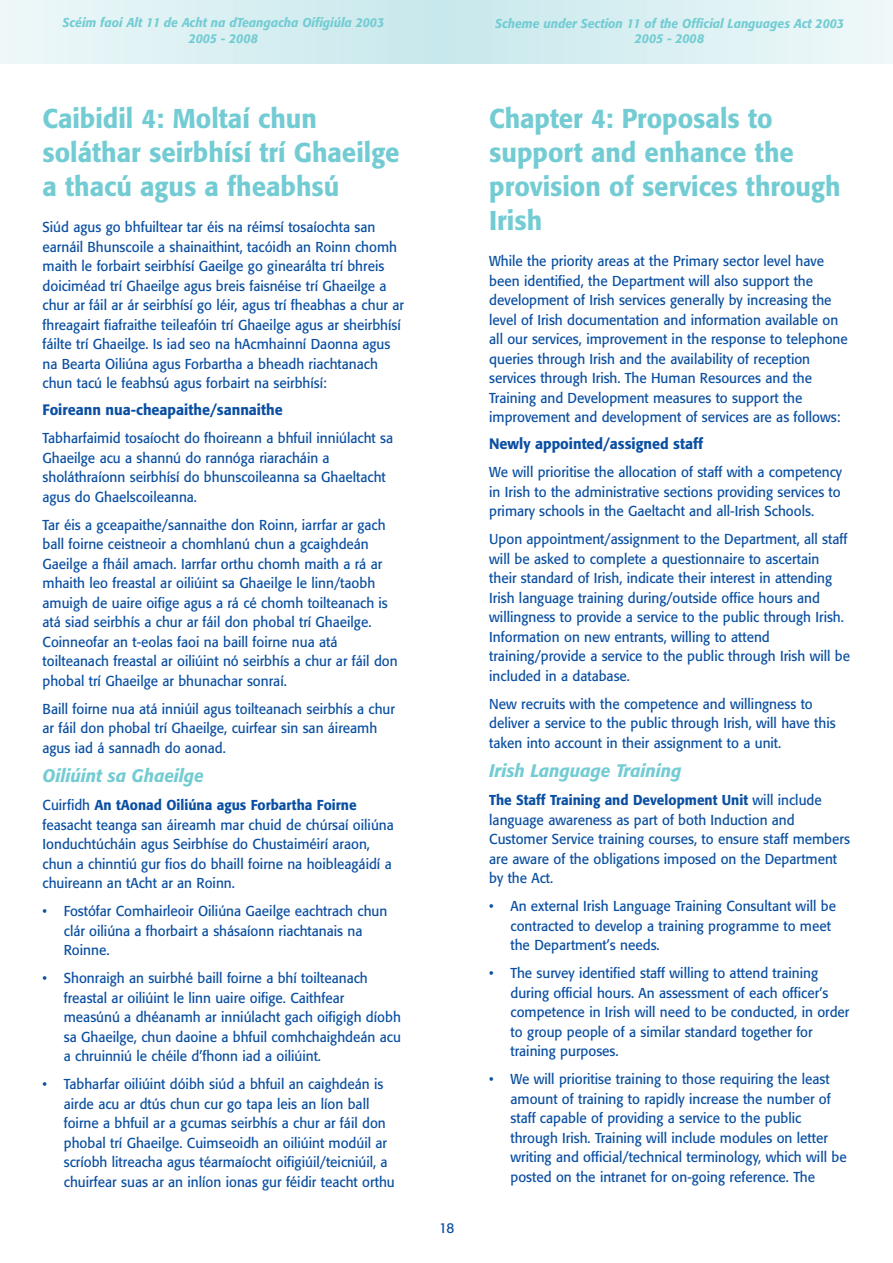
<style>
.page{position:relative;width:893px;height:1263px;background:#fff}
.page>*{position:absolute;margin:0;border:0;box-sizing:border-box;transform-origin:0 0}
.t1{font:500 27px/33.9px "Formata";color:#73ccd3;scale:.95 1}
.t2{font:italic 500 18px "Formata";color:#73ccd3;scale:.95 1}
.t3{font:500 15px "Formata";color:#0a4fa2;scale:.95 1}
.t4{font:14.25px/19.5px "Formata";color:#0a4fa2;scale:.95 1}
.t5{font:italic 500 12.75px/15.9px "Formata";color:#73ccd3;text-align:center;scale:.95 1}
.s1{font-weight:500}
</style>
<div class="page">
<svg style="left:0;top:0;width:892px;height:64px;background:#daf0f2"></svg>
<p class="t5" style="left:63px;top:16px;width:340px">Scéim faoi Alt 11 de Acht na dTeangacha Oifigiúla 2003<br>2005 - 2008</p>
<p class="t5" style="left:495px;top:17px;width:368px;line-height:15px">Scheme under Section 11 of the Official Languages Act 2003<br>2005 - 2008</p>
<h1 class="t1" style="left:43px;top:103px;width:377px">Caibidil 4: Moltaí chun soláthar seirbhísí trí Ghaeilge a thacú agus a fheabhsú</h1>
<p class="t4" style="left:43px;top:219px;width:382px">Siúd agus go bhfuiltear tar éis na réimsí tosaíochta san earnáil Bhunscoile a shainaithint, tacóidh an Roinn chomh maith le forbairt seirbhísí Gaeilge go ginearálta trí bhreis doiciméad trí Ghaeilge agus breis faisnéise trí Ghaeilge a chur ar fáil ar ár seirbhísí go léir, agus trí fheabhas a chur ar fhreagairt fiafraithe teileafóin trí Ghaeilge agus ar sheirbhísí fáilte trí Ghaeilge. Is iad seo na hAcmhainní Daonna agus na Bearta Oiliúna agus Forbartha a bheadh riachtanach chun tacú le feabhsú agus forbairt na seirbhísí:</p>
<p class="t3" style="left:43px;top:403px;width:254px">Foireann nua-cheapaithe/sannaithe</p>
<p class="t4" style="left:43px;top:430px;width:370px">Tabharfaimid tosaíocht do fhoireann a bhfuil inniúlacht sa Ghaeilge acu a shannú do rannóga riaracháin a sholáthraíonn seirbhísí do bhunscoileanna sa Ghaeltacht agus do Ghaelscoileanna.</p>
<p class="t4" style="left:43px;top:516px;width:375px">Tar éis a gceapaithe/sannaithe don Roinn, iarrfar ar gach ball foirne ceistneoir a chomhlanú chun a gcaighdeán Gaeilge a fháil amach. Iarrfar orthu chomh maith a rá ar mhaith leo freastal ar oiliúint sa Ghaeilge le linn/taobh amuigh de uaire oifige agus a rá cé chomh toilteanach is atá siad seirbhís a chur ar fáil don phobal trí Ghaeilge.<br>Coinneofar an t-eolas faoi na baill foirne nua atá toilteanach freastal ar oiliúint nó seirbhís a chur ar fáil don phobal trí Ghaeilge ar bhunachar sonraí.</p>
<p class="t4" style="left:43px;top:700px;width:372px">Baill foirne nua atá inniúil agus toilteanach seirbhís a chur ar fáil don phobal trí Ghaeilge, cuirfear sin san áireamh agus iad á sannadh do aonad.</p>
<p class="t2" style="left:43px;top:768px;width:171px">Oiliúint sa Ghaeilge</p>
<p class="t4" style="left:43px;top:797px;width:371px">Cuirfidh <span class="s1">An tAonad Oiliúna agus Forbartha Foirne </span>feasacht teanga san áireamh mar chuid de chúrsaí oiliúna Ionduchtúcháin agus Seirbhíse do Chustaiméirí araon, chun a chinntiú gur fios do bhaill foirne na hoibleagáidí a chuireann an tAcht ar an Roinn.</p>
<p class="t4" style="left:64px;top:903px;width:342px;text-indent:-21px">• Fostófar Comhairleoir Oiliúna Gaeilge eachtrach chun clár oiliúna a fhorbairt a shásaíonn riachtanais na<br>Roinne.</p>
<p class="t4" style="left:64px;top:970px;width:356px;text-indent:-21px">• Shonraigh an suirbhé baill foirne a bhí toilteanach freastal ar oiliúint le linn uaire oifige. Caithfear measúnú a dhéanamh ar inniúlacht gach oifigigh díobh sa Ghaeilge, chun daoine a bhfuil comhchaighdeán acu a chruinniú le chéile d’fhonn iad a oiliúint.</p>
<p class="t4" style="left:64px;top:1076px;width:350px;text-indent:-21px">• Tabharfar oiliúint dóibh siúd a bhfuil an caighdeán is airde acu ar dtús chun cur go tapa leis an líon ball foirne a bhfuil ar a gcumas seirbhís a chur ar fáil don phobal trí Ghaeilge. Cuimseoidh an oiliúint modúil ar scríobh litreacha agus téarmaíocht oifigiúil/teicniúil, a chuirfear suas ar an inlíon ionas gur féidir teacht orthu</p>
<p class="t4" style="left:439px;top:1220px;width:18px">18</p>
<h1 class="t1" style="left:489px;top:103px;width:371px">Chapter 4: Proposals to support and enhance the provision of services through<br>Irish</h1>
<p class="t4" style="left:489px;top:253px;width:379px">While the priority areas at the Primary sector level have been identified, the Department will also support the development of Irish services generally by increasing the level of Irish documentation and information available on all our services, improvement in the response to telephone queries through Irish and the availability of reception services through Irish. The Human Resources and the Training and Development measures to support the improvement and development of services are as follows:</p>
<p class="t3" style="left:489px;top:437px;width:227px">Newly appointed/assigned staff</p>
<p class="t4" style="left:489px;top:464px;width:373px;text-align:justify">We will prioritise the allocation of staff with a competency in Irish to the administrative sections providing services to primary schools in the Gaeltacht and all-Irish Schools.</p>
<p class="t4" style="left:489px;top:531px;width:381px">Upon appointment/assignment to the Department, all staff will be asked to complete a questionnaire to ascertain their standard of Irish, indicate their interest in attending Irish language training during/outside office hours and willingness to provide a service to the public through Irish.<br>Information on new entrants, willing to attend training/provide a service to the public through Irish will be included in a database.</p>
<p class="t4" style="left:489px;top:695px;width:366px">New recruits with the competence and willingness to deliver a service to the public through Irish, will have this taken into account in their assignment to a unit.</p>
<p class="t2" style="left:489px;top:763px;width:204px">Irish Language Training</p>
<p class="t4" style="left:489px;top:791px;width:381px"><span class="s1">The Staff Training and Development Unit</span> will include language awareness as part of both Induction and Customer Service training courses, to ensure staff members are aware of the obligations imposed on the Department by the Act.</p>
<p class="t4" style="left:510px;top:897px;width:344px;text-indent:-21px">• An external Irish Language Training Consultant will be contracted to develop a training programme to meet the Department’s needs.</p>
<p class="t4" style="left:510px;top:964px;width:358px;text-indent:-21px">• The survey identified staff willing to attend training during official hours. An assessment of each officer’s competence in Irish will need to be conducted, in order to group people of a similar standard together for training purposes.</p>
<p class="t4" style="left:510px;top:1070px;width:355px;text-indent:-21px">• We will prioritise training to those requiring the least amount of training to rapidly increase the number of staff capable of providing a service to the public through Irish. Training will include modules on letter writing and official/technical terminology, which will be posted on the intranet for on-going reference. The</p>
</div>
